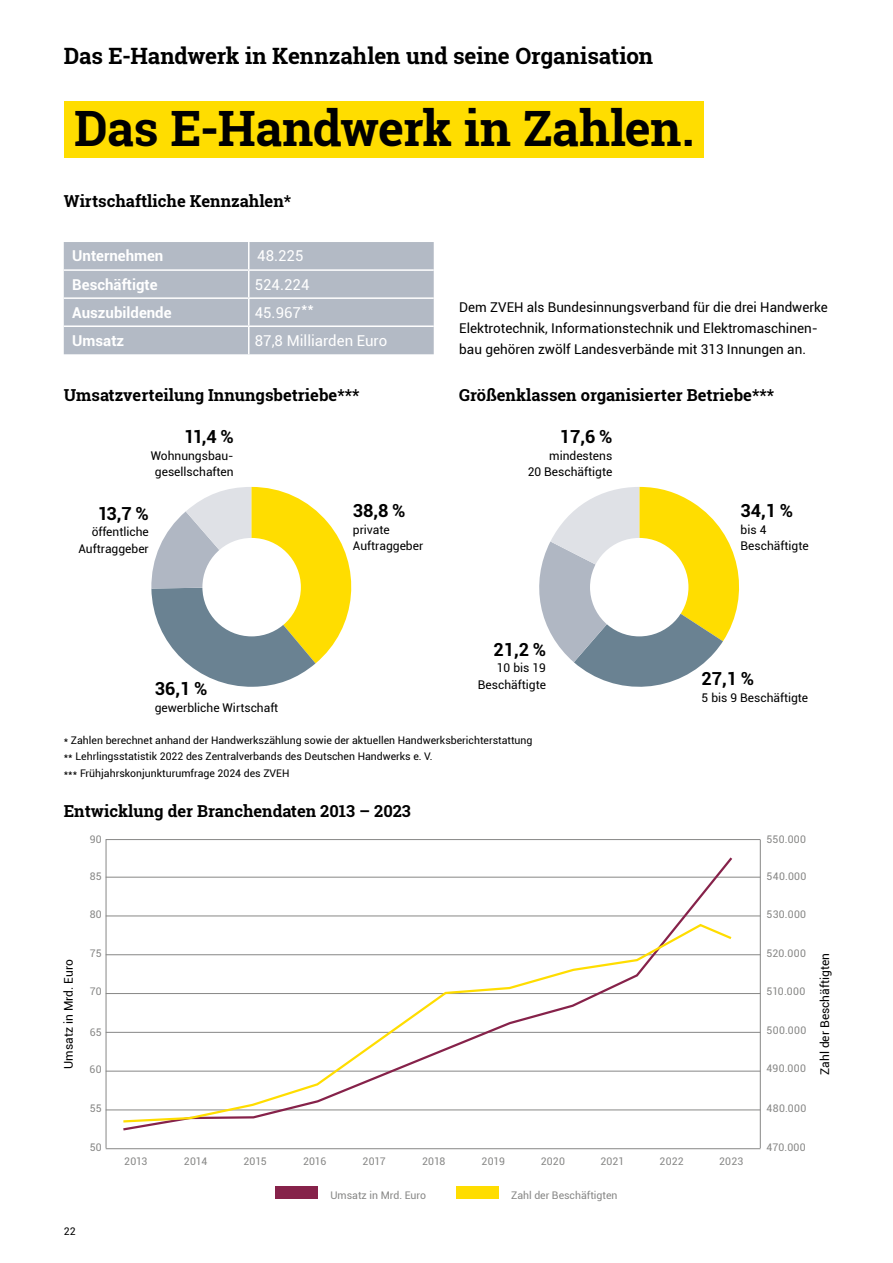
<style>
.page{position:relative;width:893px;height:1263px;background:#fff}
.page>*{position:absolute;margin:0;border:0;box-sizing:border-box;transform-origin:0 0}
.t1{font:700 48.75px "Roboto Slab";letter-spacing:-.01em;color:#000}
.t2{font:700 22.5px "Roboto Slab";letter-spacing:-.005em;color:#000}
.t3{font:700 18px "Roboto";color:#000}
.t4{font:700 16.5px "Roboto Slab";color:#000}
.t5{font:700 15px "Roboto";color:#fff}
.t6{font:15px "Roboto";color:#fff}
.t7{font:13.5px/21px "Roboto";color:#000}
.t8{font:12px/16.5px "Roboto";color:#000;text-align:right}
.t9{font:10.5px/16.5px "Roboto";color:#000}
.t10{font:10.5px "Roboto";letter-spacing:.015em;color:#878786}
</style>
<div class="page">
<div style="left:64px;top:101px;width:639px;height:56px;background:#fd0"></div>
<div style="left:64px;top:242px;width:370px;height:112px;background:#b3bac5"></div>
<hr style="left:760px;top:840px;width:1px;height:308px;background:#878786">
<hr style="left:106px;top:839px;width:1px;height:309px;background:#878786">
<hr style="left:106px;top:1148px;width:654px;height:1px;background:#878786">
<hr style="left:106px;top:993px;width:654px;height:1px;background:#878786">
<hr style="left:106px;top:1071px;width:654px;height:1px;background:#878786">
<hr style="left:106px;top:1032px;width:654px;height:1px;background:#878786">
<hr style="left:106px;top:954px;width:654px;height:1px;background:#878786">
<hr style="left:106px;top:1109px;width:654px;height:1px;background:#878786">
<hr style="left:106px;top:916px;width:654px;height:1px;background:#878786">
<hr style="left:106px;top:877px;width:654px;height:1px;background:#878786">
<hr style="left:106px;top:839px;width:654px;height:1px;background:#878786">
<div style="left:456px;top:1186px;width:43px;height:13px;background:#fd0"></div>
<div style="left:275px;top:1186px;width:43px;height:13px;background:#86224a"></div>
<svg style="left:121px;top:857px;width:614px;height:274px"></svg>
<svg style="left:121px;top:922px;width:613px;height:202px"></svg>
<svg style="left:151px;top:487px;width:201px;height:200px"></svg>
<div style="left:202px;top:538px;width:99px;height:98px;background:#fff;border-radius:50%"></div>
<svg style="left:539px;top:487px;width:201px;height:200px"></svg>
<div style="left:590px;top:538px;width:98px;height:98px;background:#fff;border-radius:50%"></div>
<h2 class="t2" style="left:64px;top:40px;width:591px">Das E-Handwerk in Kennzahlen und seine Organisation</h2>
<h1 class="t1" style="left:74px;top:95px;width:621px">Das E-Handwerk in Zahlen.</h1>
<h3 class="t4" style="left:64px;top:189px;width:229px">Wirtschaftliche Kennzahlen*</h3>
<p class="t5" style="left:72px;top:245px;width:93px">Unternehmen</p>
<p class="t6" style="left:257px;top:245px;width:48px">48.225</p>
<p class="t5" style="left:72px;top:274px;width:87px">Beschäftigte</p>
<p class="t6" style="left:255px;top:274px;width:56px">524.224</p>
<p class="t5" style="left:72px;top:302px;width:101px">Auszubildende</p>
<p class="t6" style="left:255px;top:302px;width:61px">45.967**</p>
<p class="t5" style="left:72px;top:330px;width:53px">Umsatz</p>
<p class="t6" style="left:255px;top:330px;width:134px">87,8 Milliarden Euro</p>
<p class="t7" style="left:459px;top:296px;width:370px">Dem ZVEH als Bundesinnungsverband für die drei Handwerke<br>Elektrotechnik, Informationstechnik und Elektromaschinen&shy;bau gehören zwölf Landesverbände mit 313 Innungen an.</p>
<h3 class="t4" style="left:64px;top:384px;width:297px">Umsatzverteilung Innungsbetriebe***</h3>
<h3 class="t4" style="left:459px;top:384px;width:316px">Größenklassen organisierter Betriebe***</h3>
<h3 class="t3" style="left:560px;top:424px;width:54px">17,6 %</h3>
<p class="t8" style="left:528px;top:446px;width:86px">mindestens<br>20 Beschäftigte</p>
<h3 class="t3" style="left:741px;top:498px;width:54px">34,1 %</h3>
<p class="t8" style="left:741px;top:521px;width:70px;text-align:left">bis 4<br>Beschäftigte</p>
<h3 class="t3" style="left:184px;top:424px;width:51px">11,4 %</h3>
<p class="t8" style="left:151px;top:446px;width:84px;text-align:center">Wohnungsbau&shy;gesellschaften</p>
<h3 class="t3" style="left:353px;top:498px;width:54px">38,8 %</h3>
<p class="t8" style="left:353px;top:521px;width:72px;text-align:left">private<br>Auftraggeber</p>
<h3 class="t3" style="left:98px;top:500px;width:53px">13,7 %</h3>
<p class="t8" style="left:78px;top:523px;width:72px">öffentliche<br>Auftraggeber</p>
<h3 class="t3" style="left:155px;top:676px;width:54px">36,1 %</h3>
<p class="t8" style="left:155px;top:699px;width:125px">gewerbliche Wirtschaft</p>
<h3 class="t3" style="left:493px;top:636px;width:54px">21,2 %</h3>
<p class="t8" style="left:478px;top:659px;width:70px">10 bis 19<br>Beschäftigte</p>
<h3 class="t3" style="left:702px;top:666px;width:54px">27,1 %</h3>
<p class="t8" style="left:702px;top:689px;width:108px">5 bis 9 Beschäftigte</p>
<p class="t9" style="left:64px;top:731px;width:470px">* Zahlen berechnet anhand der Handwerkszählung sowie der aktuellen Handwerksberichterstattung ** Lehrlingsstatistik 2022 des Zentralverbands des Deutschen Handwerks e. V.<br>*** Frühjahrskonjunkturumfrage 2024 des ZVEH</p>
<h3 class="t4" style="left:64px;top:799px;width:349px">Entwicklung der Branchendaten 2013 – 2023</h3>
<p class="t10" style="left:90px;top:832px;width:14px">90</p>
<p class="t10" style="left:90px;top:869px;width:14px">85</p>
<p class="t10" style="left:90px;top:907px;width:14px">80</p>
<p class="t8" style="left:60px;top:1069px;width:111px;rotate:-90deg">Umsatz in Mrd. Euro</p>
<p class="t10" style="left:90px;top:945px;width:13px">75</p>
<p class="t10" style="left:90px;top:984px;width:13px">70</p>
<p class="t10" style="left:90px;top:1024px;width:14px">65</p>
<p class="t10" style="left:90px;top:1062px;width:14px">60</p>
<p class="t10" style="left:90px;top:1101px;width:13px">55</p>
<p class="t10" style="left:90px;top:1140px;width:14px">50</p>
<p class="t9" style="left:64px;top:1223px;width:13px">22</p>
<p class="t10" style="left:124px;top:1153px;width:25px">2013</p>
<p class="t10" style="left:184px;top:1153px;width:25px">2014</p>
<p class="t10" style="left:244px;top:1153px;width:25px">2015</p>
<p class="t10" style="left:303px;top:1153px;width:25px">2016</p>
<p class="t10" style="left:363px;top:1153px;width:25px">2017</p>
<p class="t10" style="left:422px;top:1153px;width:25px">2018</p>
<p class="t10" style="left:482px;top:1153px;width:25px">2019</p>
<p class="t10" style="left:541px;top:1153px;width:26px">2020</p>
<p class="t10" style="left:600px;top:1153px;width:25px">2021</p>
<p class="t10" style="left:660px;top:1153px;width:26px">2022</p>
<p class="t10" style="left:719px;top:1153px;width:26px">2023</p>
<p class="t10" style="left:330px;top:1188px;width:97px">Umsatz in Mrd. Euro</p>
<p class="t10" style="left:511px;top:1188px;width:108px">Zahl der Beschäftigten</p>
<p class="t10" style="left:766px;top:832px;width:41px">550.000</p>
<p class="t10" style="left:766px;top:868px;width:41px">540.000</p>
<p class="t10" style="left:766px;top:907px;width:41px">530.000</p>
<p class="t10" style="left:766px;top:945px;width:41px">520.000</p>
<p class="t10" style="left:766px;top:984px;width:40px">510.000</p>
<p class="t10" style="left:766px;top:1023px;width:41px">500.000</p>
<p class="t10" style="left:766px;top:1061px;width:41px">490.000</p>
<p class="t10" style="left:766px;top:1101px;width:41px">480.000</p>
<p class="t10" style="left:766px;top:1139px;width:41px">470.000</p>
<p class="t8" style="left:816px;top:1075px;width:123px;rotate:-90deg">Zahl der Beschäftigten</p>
</div>
